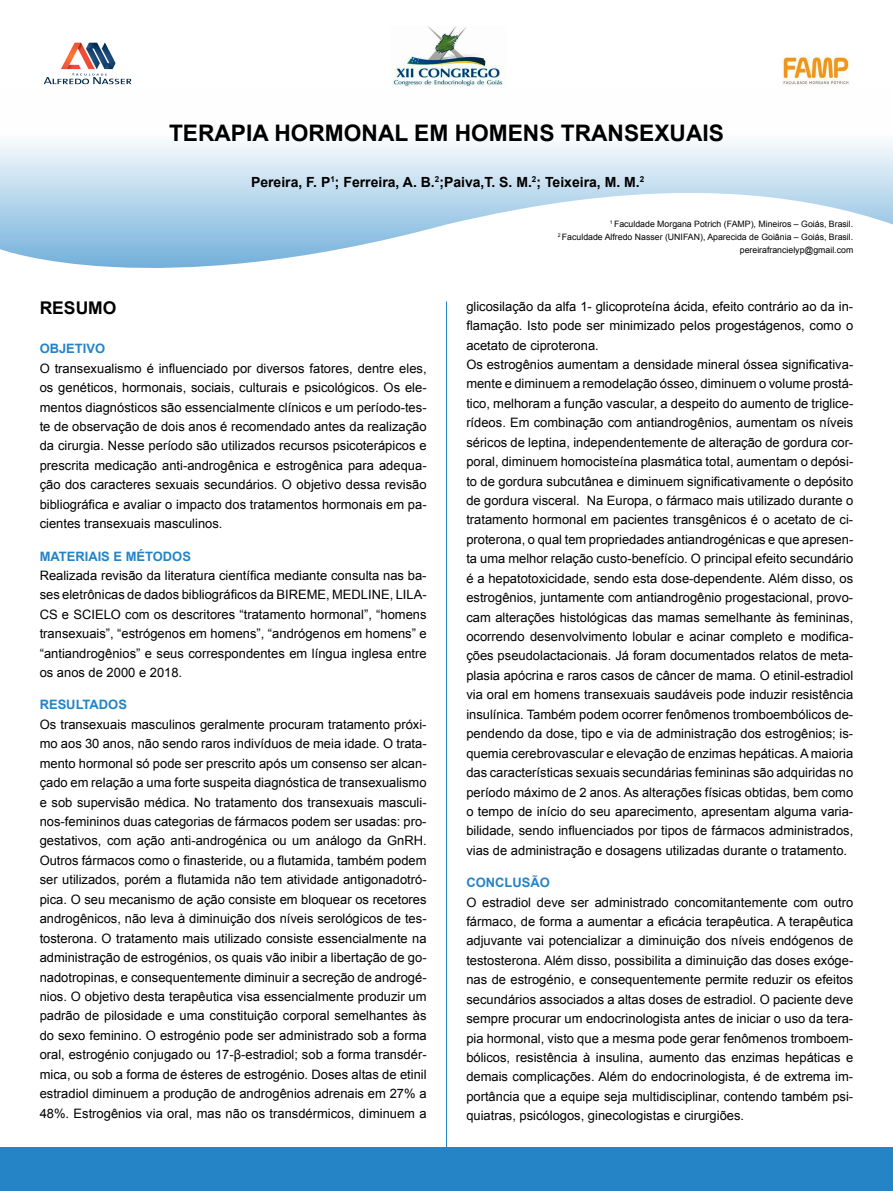
<style>
.page{position:relative;width:893px;height:1191px;background:#fff}
.page>*{position:absolute;margin:0;border:0;box-sizing:border-box;transform-origin:0 0}
.t1{font:700 22.75px "Arial";color:#000}
.t2{font:700 17.5px "Arial";color:#000}
.t3{font:700 14px "Arial";color:#000}
.t4{font:12.95px/19.4px "Arial";color:#000;text-align:justify}
.t5{font:700 12.95px "Arial";color:#2484c6}
.t6{font:8.75px/13.1px "Arial";color:#000;text-align:right}
</style>
<div class="page">
<svg style="left:0;top:86px;width:893px;height:182px"></svg>
<div style="left:0;top:1147px;width:893px;height:44px;background:#2484c6"></div>
<img style="left:42px;top:42px;width:91px;height:46px">
<img style="left:783px;top:56px;width:66px;height:29px">
<hr style="left:446px;top:301px;width:1px;height:846px;background:#2484c6">
<img style="left:392px;top:27px;width:111px;height:59px">
<h1 class="t1" style="left:169px;top:118px;width:556px">TERAPIA HORMONAL EM HOMENS TRANSEXUAIS</h1>
<p class="t3" style="left:251px;top:173px;width:395px">Pereira, F. P<sup>1</sup>; Ferreira, A. B.<sup>2</sup>;Paiva,T. S. M.<sup>2</sup>; Teixeira, M. M.<sup>2</sup></p>
<p class="t6" style="left:558px;top:217px;width:297px"><sup>1</sup> Faculdade Morgana Potrich (FAMP), Mineiros – Goiás, Brasil.<br><sup>2</sup> Faculdade Alfredo Nasser (UNIFAN), Aparecida de Goiânia – Goiás, Brasil. pereirafrancielyp@gmail.com</p>
<h2 class="t2" style="left:40px;top:296px;width:78px">RESUMO</h2>
<p class="t5" style="left:40px;top:340px;width:67px">OBJETIVO</p>
<p class="t4" style="left:40px;top:358px;width:388px">O transexualismo é influenciado por diversos fatores, dentre eles, os genéticos, hormonais, sociais, culturais e psicológicos. Os ele&shy;mentos diagnósticos são essencialmente clínicos e um período-tes&shy;te de observação de dois anos é recomendado antes da realização da cirurgia. Nesse período são utilizados recursos psicoterápicos e prescrita medicação anti-androgênica e estrogênica para adequa&shy;ção dos caracteres sexuais secundários. O objetivo dessa revisão bibliográfica e avaliar o impacto dos tratamentos hormonais em pa&shy;cientes transexuais masculinos.</p>
<p class="t5" style="left:40px;top:547px;width:153px">MATERIAIS E MÉTODOS</p>
<p class="t4" style="left:40px;top:566px;width:388px">Realizada revisão da literatura científica mediante consulta nas ba&shy;ses eletrônicas de dados bibliográficos da BIREME, MEDLINE, LILA-CS e SCIELO com os descritores “tratamento hormonal”, “homens transexuais”, “estrógenos em homens”, “andrógenos em homens” e “antiandrogênios” e seus correspondentes em língua inglesa entre os anos de 2000 e 2018.</p>
<p class="t5" style="left:40px;top:696px;width:89px">RESULTADOS</p>
<p class="t4" style="left:40px;top:714px;width:388px">Os transexuais masculinos geralmente procuram tratamento próxi&shy;mo aos 30 anos, não sendo raros indivíduos de meia idade. O trata&shy;mento hormonal só pode ser prescrito após um consenso ser alcan&shy;çado em relação a uma forte suspeita diagnóstica de transexualismo e sob supervisão médica. No tratamento dos transexuais masculi&shy;nos-femininos duas categorias de fármacos podem ser usadas: pro&shy;gestativos, com ação anti-androgénica ou um análogo da GnRH.<br>Outros fármacos como o finasteride, ou a flutamida, também podem ser utilizados, porém a flutamida não tem atividade antigonadotró&shy;pica. O seu mecanismo de ação consiste em bloquear os recetores androgênicos, não leva à diminuição dos níveis serológicos de tes&shy;tosterona. O tratamento mais utilizado consiste essencialmente na administração de estrogénios, os quais vão inibir a libertação de go&shy;nadotropinas, e consequentemente diminuir a secreção de androgé&shy;nios. O objetivo desta terapêutica visa essencialmente produzir um padrão de pilosidade e uma constituição corporal semelhantes às do sexo feminino. O estrogénio pode ser administrado sob a forma oral, estrogénio conjugado ou 17-β-estradiol; sob a forma transdér&shy;mica, ou sob a forma de ésteres de estrogénio. Doses altas de etinil estradiol diminuem a produção de androgênios adrenais em 27% a 48%. Estrogênios via oral, mas não os transdérmicos, diminuem a</p>
<p class="t4" style="left:466px;top:296px;width:388px;text-align:left">glicosilação da alfa 1- glicoproteína ácida, efeito contrário ao da in&shy;flamação. Isto pode ser minimizado pelos progestágenos, como o acetato de ciproterona.<br>Os estrogênios aumentam a densidade mineral óssea significativa&shy;mente e diminuem a remodelação ósseo, diminuem o volume prostá&shy;tico, melhoram a função vascular, a despeito do aumento de triglice&shy;rídeos. Em combinação com antiandrogênios, aumentam os níveis séricos de leptina, independentemente de alteração de gordura cor&shy;poral, diminuem homocisteína plasmática total, aumentam o depósi&shy;to de gordura subcutânea e diminuem significativamente o depósito de gordura visceral. Na Europa, o fármaco mais utilizado durante o tratamento hormonal em pacientes transgênicos é o acetato de ci&shy;proterona, o qual tem propriedades antiandrogénicas e que apresen&shy;ta uma melhor relação custo-benefício. O principal efeito secundário é a hepatotoxicidade, sendo esta dose-dependente. Além disso, os estrogênios, juntamente com antiandrogênio progestacional, provo&shy;cam alterações histológicas das mamas semelhante às femininas, ocorrendo desenvolvimento lobular e acinar completo e modifica&shy;ções pseudolactacionais. Já foram documentados relatos de meta&shy;plasia apócrina e raros casos de câncer de mama. O etinil-estradiol via oral em homens transexuais saudáveis pode induzir resistência insulínica. Também podem ocorrer fenômenos tromboembólicos de&shy;pendendo da dose, tipo e via de administração dos estrogênios; is&shy;quemia cerebrovascular e elevação de enzimas hepáticas. A maioria das características sexuais secundárias femininas são adquiridas no período máximo de 2 anos. As alterações físicas obtidas, bem como o tempo de início do seu aparecimento, apresentam alguma varia&shy;bilidade, sendo influenciados por tipos de fármacos administrados, vias de administração e dosagens utilizadas durante o tratamento.</p>
<p class="t5" style="left:466px;top:874px;width:85px">CONCLUSÃO</p>
<p class="t4" style="left:466px;top:892px;width:388px">O estradiol deve ser administrado concomitantemente com outro fármaco, de forma a aumentar a eficácia terapêutica. A terapêutica adjuvante vai potencializar a diminuição dos níveis endógenos de testosterona. Além disso, possibilita a diminuição das doses exóge&shy;nas de estrogénio, e consequentemente permite reduzir os efeitos secundários associados a altas doses de estradiol. O paciente deve sempre procurar um endocrinologista antes de iniciar o uso da tera&shy;pia hormonal, visto que a mesma pode gerar fenômenos tromboem&shy;bólicos, resistência à insulina, aumento das enzimas hepáticas e demais complicações. Além do endocrinologista, é de extrema im&shy;portância que a equipe seja multidisciplinar, contendo também psi&shy;quiatras, psicólogos, ginecologistas e cirurgiões.</p>
</div>
